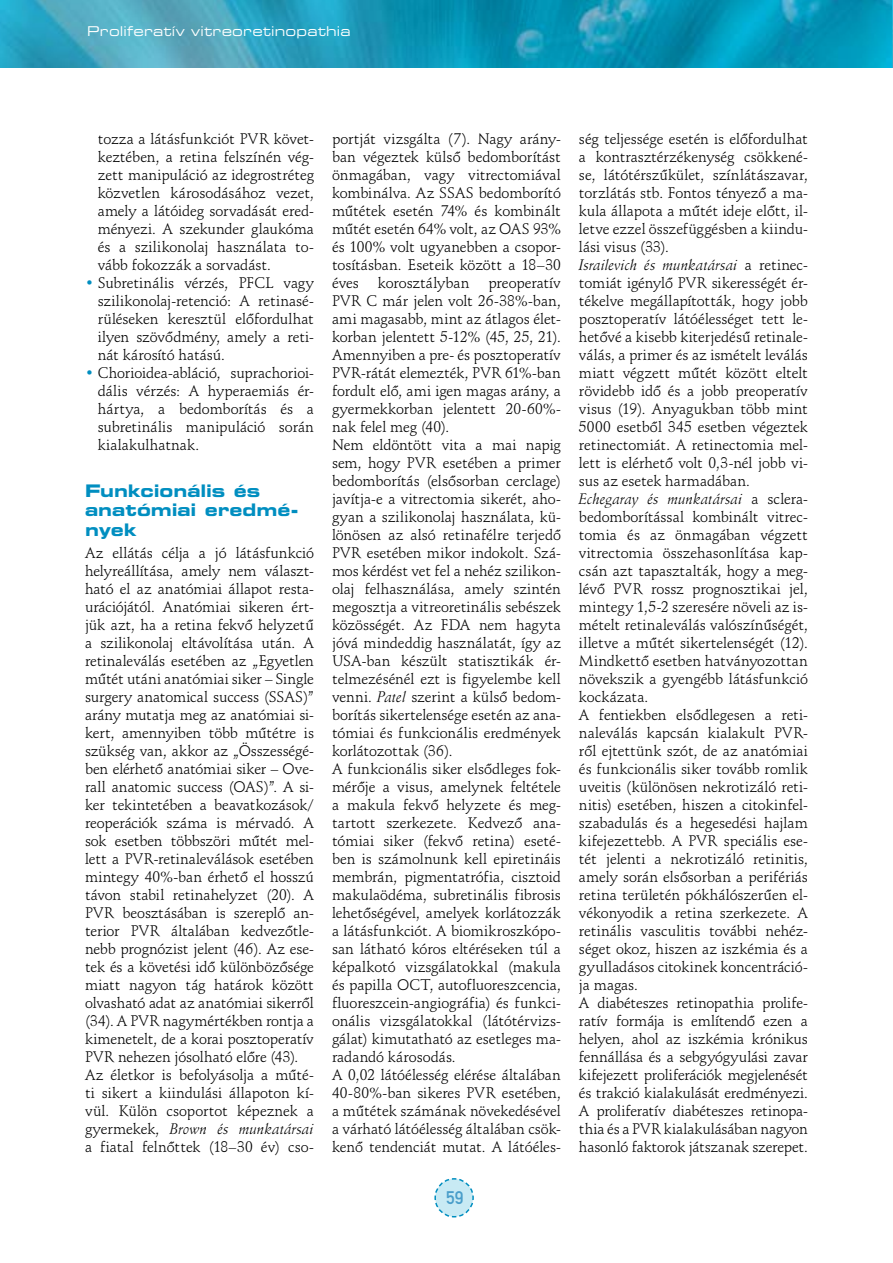
<style>
.page{position:relative;width:893px;height:1263px;background:#fff}
.page>*{position:absolute;margin:0;border:0;box-sizing:border-box;transform-origin:0 0}
.t1{font:18px "DIN Mittelschrift Alt PFL";color:#4a9eca}
.t2{font:700 17.25px/19.5px "Square 721 Ex PFL";color:#008ec0}
.t3{font:15px/18px "Schneidler PFL";letter-spacing:-.005em;color:#000;text-align:justify}
.t4{font:13.5px "Square 721 Ex PFL";letter-spacing:.02em;color:#fff}
.s1{color:#008ec0}
.s2{font-style:italic}
</style>
<div class="page">
<svg style="left:434px;top:1178px;width:40px;height:40px"></svg>
<img style="left:0;top:0;width:893px;height:68px">
<p class="t4" style="left:87px;top:23px;width:265px">Proliferatív vitreoretinopathia</p>
<p class="t3" style="left:98px;top:130px;width:218px">tozza a látásfunkciót PVR követ&shy;keztében, a retina felszínén vég&shy;zett manipuláció az idegrostréteg közvetlen károsodásához vezet, amely a látóideg sorvadását ered&shy;ményezi. A szekunder glaukóma és a szilikonolaj használata to&shy;vább fokozzák a sorvadást.</p>
<p class="t3" style="left:98px;top:274px;width:218px;text-indent:-13px"><span class="s1">•</span> Subretinális vérzés, PFCL vagy szilikonolaj-retenció: A retinasé&shy;rüléseken keresztül előfordulhat ilyen szövődmény, amely a reti&shy;nát károsító hatású.</p>
<p class="t3" style="left:98px;top:364px;width:218px;text-indent:-13px"><span class="s1">•</span> Chorioidea-abláció, suprachorioi&shy;dális vérzés: A hyperaemiás ér&shy;hártya, a bedomborítás és a subretinális manipuláció során kialakulhatnak.</p>
<p class="t2" style="left:85px;top:480px;width:215px">Funkcionális és anatómiai eredmé&shy;nyek</p>
<p class="t3" style="left:85px;top:544px;width:230px;text-align:left">Az ellátás célja a jó látásfunkció helyreállítása, amely nem választ&shy;ható el az anatómiai állapot resta&shy;urációjától. Anatómiai sikeren ért&shy;jük azt, ha a retina fekvő helyzetű a szilikonolaj eltávolítása után. A retinaleválás esetében az „Egyetlen műtét utáni anatómiai siker – Single surgery anatomical success (SSAS)” arány mutatja meg az anatómiai si&shy;kert, amennyiben több műtétre is szükség van, akkor az „Összességé&shy;ben elérhető anatómiai siker – Ove&shy;rall anatomic success (OAS)”. A si&shy;ker tekintetében a beavatkozások/ reoperációk száma is mérvadó. A sok esetben többszöri műtét mel&shy;lett a PVR-retinaleválások esetében mintegy 40%-ban érhető el hosszú távon stabil retinahelyzet (20). A PVR beosztásában is szereplő an&shy;terior PVR általában kedvezőtle&shy;nebb prognózist jelent (46). Az ese&shy;tek és a követési idő különbözősége miatt nagyon tág határok között olvasható adat az anatómiai sikerről (34). A PVR nagymértékben rontja a kimenetelt, de a korai posztoperatív PVR nehezen jósolható előre (43).<br>Az életkor is befolyásolja a műté&shy;ti sikert a kiindulási állapoton kí&shy;vül. Külön csoportot képeznek a gyermekek, <span class="s2">Brown és munkatársai </span>a fiatal felnőttek (18–30 év) cso-</p>
<p class="t3" style="left:332px;top:130px;width:230px">portját vizsgálta (7). Nagy arány&shy;ban végeztek külső bedomborítást önmagában, vagy vitrectomiával kombinálva. Az SSAS bedomborító műtétek esetén 74% és kombinált műtét esetén 64% volt, az OAS 93% és 100% volt ugyanebben a csopor&shy;tosításban. Eseteik között a 18–30 éves</p>
<p class="t3" style="left:378px;top:274px;width:93px">korosztályban</p>
<p class="t3" style="left:332px;top:274px;width:230px;text-align:left;text-indent:156px">preoperatív PVR C már jelen volt 26-38%-ban, ami magasabb, mint az átlagos élet&shy;korban jelentett 5-12% (45, 25, 21).<br>Amennyiben a pre- és posztoperatív PVR-rátát elemezték, PVR 61%-ban fordult elő, ami igen magas arány, a gyermekkorban jelentett 20-60%- nak felel meg (40).<br>Nem eldöntött vita a mai napig sem, hogy PVR esetében a primer bedomborítás (elsősorban cerclage) javítja-e a vitrectomia sikerét, aho&shy;gyan a szilikonolaj használata, kü&shy;lönösen az alsó retinafélre terjedő PVR esetében mikor indokolt. Szá&shy;mos kérdést vet fel a nehéz szilikon&shy;olaj felhasználása, amely szintén megosztja a vitreoretinális sebészek közösségét. Az FDA nem hagyta jóvá mindeddig használatát, így az USA-ban készült statisztikák ér&shy;telmezésénél ezt is figyelembe kell venni. <span class="s2">Patel</span> szerint a külső bedom&shy;borítás sikertelensége esetén az ana&shy;tómiai és funkcionális eredmények korlátozottak (36).<br>A funkcionális siker elsődleges fok&shy;mérője a visus, amelynek feltétele a makula fekvő helyzete és meg&shy;tartott szerkezete. Kedvező ana&shy;tómiai siker (fekvő retina) eseté&shy;ben is számolnunk kell epiretináis membrán, pigmentatrófia, cisztoid makulaödéma, subretinális fibrosis lehetőségével, amelyek korlátozzák a látásfunkciót. A biomikroszkópo&shy;san látható kóros eltéréseken túl a képalkotó vizsgálatokkal (makula és papilla OCT, autofluoreszcencia, fluoreszcein-angiográfia) és funkci&shy;onális vizsgálatokkal (látótérvizs&shy;gálat) kimutatható az esetleges ma&shy;radandó károsodás.<br>A 0,02 látóélesség elérése általában 40-80%-ban sikeres PVR esetében, a műtétek számának növekedésével a várható látóélesség általában csök&shy;kenő tendenciát mutat. A látóéles-</p>
<p class="t1" style="left:446px;top:1187px;width:19px">59</p>
<p class="t3" style="left:579px;top:130px;width:230px;text-align:left">ség teljessége esetén is előfordulhat a kontrasztérzékenység csökkené&shy;se, látótérszűkület, színlátászavar, torzlátás stb. Fontos tényező a ma&shy;kula állapota a műtét ideje előtt, il&shy;letve ezzel összefüggésben a kiindu&shy;lási visus (33).<br><span class="s2">Israilevich és munkatársai</span> a retinec&shy;tomiát igénylő PVR sikerességét ér&shy;tékelve megállapították, hogy jobb posztoperatív látóélességet tett le&shy;hetővé a kisebb kiterjedésű retinale&shy;válás, a primer és az ismételt leválás miatt végzett műtét között eltelt rövidebb idő és a jobb preoperatív visus (19). Anyagukban több mint 5000 esetből 345 esetben végeztek retinectomiát. A retinectomia mel&shy;lett is elérhető volt 0,3-nél jobb vi&shy;sus az esetek harmadában.<br><span class="s2">Echegaray és munkatársai</span> a sclera&shy;bedomborítással kombinált vitrec&shy;tomia és az önmagában végzett vitrectomia összehasonlítása kap&shy;csán azt tapasztalták, hogy a meg&shy;lévő PVR rossz prognosztikai jel, mintegy 1,5-2 szeresére növeli az is&shy;mételt retinaleválás valószínűségét, illetve a műtét sikertelenségét (12).<br>Mindkettő esetben hatványozottan növekszik a gyengébb látásfunkció kockázata.<br>A fentiekben elsődlegesen a reti&shy;naleválás kapcsán kialakult PVR&shy;ről ejtettünk szót, de az anatómiai és funkcionális siker tovább romlik uveitis (különösen nekrotizáló reti&shy;nitis) esetében, hiszen a citokinfel&shy;szabadulás és a hegesedési hajlam kifejezettebb. A PVR speciális ese&shy;tét jelenti a nekrotizáló retinitis, amely során elsősorban a perifériás retina területén pókhálószerűen el&shy;vékonyodik a retina szerkezete. A retinális vasculitis további nehéz&shy;séget okoz, hiszen az iszkémia és a gyulladásos citokinek koncentráció&shy;ja magas.<br>A diabéteszes retinopathia prolife&shy;ratív formája is említendő ezen a helyen, ahol az iszkémia krónikus fennállása és a sebgyógyulási zavar kifejezett proliferációk megjelenését és trakció kialakulását eredményezi.<br>A proliferatív diabéteszes retinopa&shy;thia és a PVR kialakulásában nagyon hasonló faktorok játszanak szerepet.</p>
</div>
